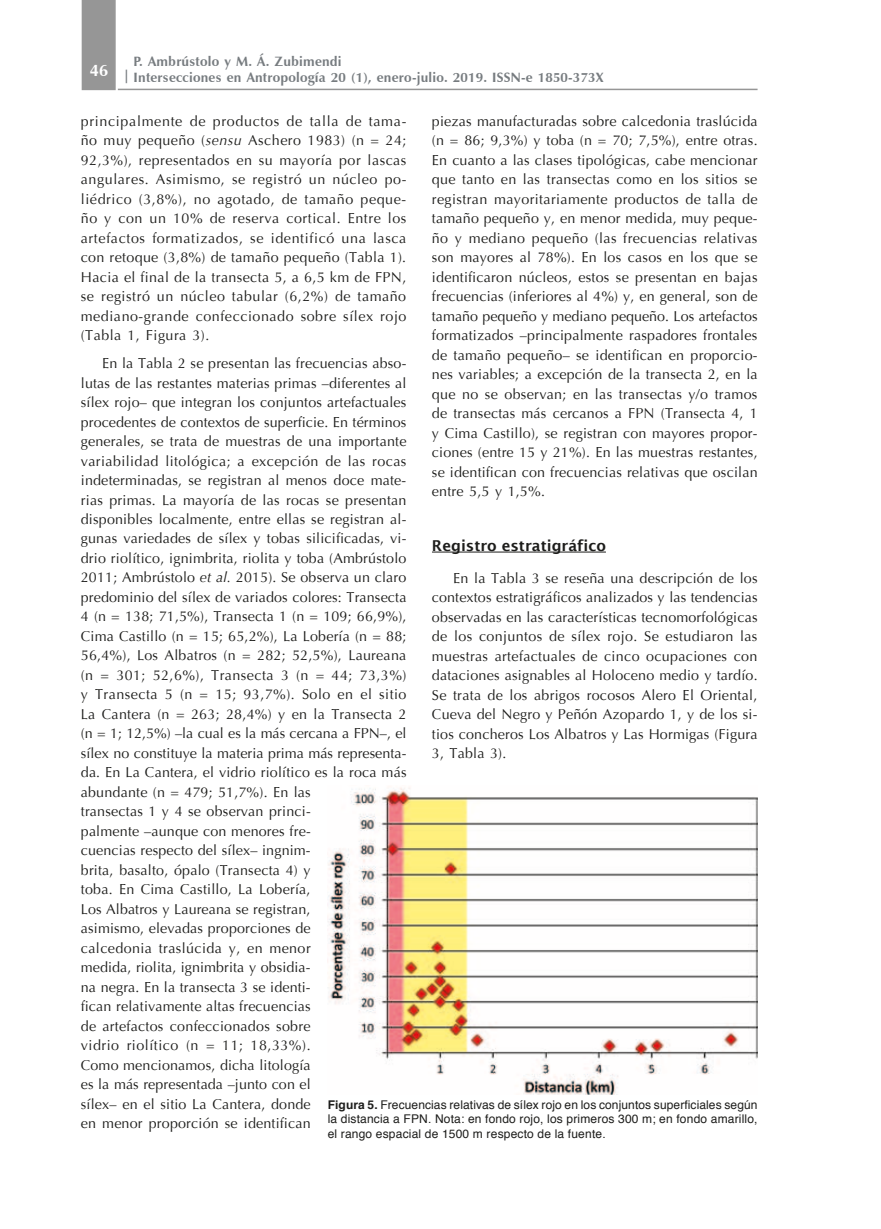
<style>
.page{position:relative;width:881px;height:1229px;background:#fff}
.page>*{position:absolute;margin:0;border:0;box-sizing:border-box;transform-origin:0 0}
.t1{font:700 16.5px "Zapf Humanist 601 BT";color:#fff}
.t2{font:600 15px "Lucida Sans";color:#1d1d1b}
.t3{font:14.25px/19.5px "Optima";letter-spacing:.015em;color:#1d1d1b;text-align:justify}
.t4{font:700 13.5px/16.5px "Zapf Humanist 601 BT";letter-spacing:.015em;color:#777c80}
.t5{font:12px/14.4px "Helvetica";letter-spacing:.015em;color:#1d1d1b;text-align:justify}
.s1{font-style:italic}
.s2{font-weight:700}
</style>
<div class="page">
<hr style="left:118px;top:89px;width:639px;height:1px;background:#969696">
<div style="left:82px;top:0;width:34px;height:90px;background:#969696"></div>
<hr style="left:432px;top:552px;width:173px;height:1px;background:#1d1d1b">
<img style="left:327px;top:787px;width:430px;height:307px">
<p class="t4" style="left:133px;top:53px;width:471px">P. Ambrústolo y M. Á. Zubimendi<br>Intersecciones en Antropología 20 (1), enero-julio. 2019. ISSN-e 1850-373X</p>
<p class="t3" style="left:81px;top:111px;width:327px">principalmente de productos de talla de tama&shy;ño muy pequeño (<span class="s1">sensu</span> Aschero 1983) (n = 24; 92,3%), representados en su mayoría por lascas angulares. Asimismo, se registró un núcleo po&shy;liédrico (3,8%), no agotado, de tamaño peque&shy;ño y con un 10% de reserva cortical. Entre los artefactos formatizados, se identificó una lasca con retoque (3,8%) de tamaño pequeño (Tabla 1).<br>Hacia el final de la transecta 5, a 6,5 km de FPN, se registró un núcleo tabular (6,2%) de tamaño mediano-grande confeccionado sobre sílex rojo (Tabla 1, Figura 3).</p>
<p class="t3" style="left:81px;top:354px;width:327px;text-align:left;text-indent:21px">En la Tabla 2 se presentan las frecuencias abso&shy;lutas de las restantes materias primas –diferentes al sílex rojo– que integran los conjuntos artefactuales procedentes de contextos de superficie. En términos generales, se trata de muestras de una importante variabilidad litológica; a excepción de las rocas indeterminadas, se registran al menos doce mate&shy;rias primas. La mayoría de las rocas se presentan disponibles localmente, entre ellas se registran al&shy;gunas variedades de sílex y tobas silicificadas, vi&shy;drio riolítico, ignimbrita, riolita y toba (Ambrústolo 2011; Ambrústolo <span class="s1">et al.</span> 2015). Se observa un claro predominio del sílex de variados colores: Transecta 4 (n = 138; 71,5%), Transecta 1 (n = 109; 66,9%), Cima Castillo (n = 15; 65,2%), La Lobería (n = 88; 56,4%), Los Albatros (n = 282; 52,5%), Laureana (n = 301; 52,6%), Transecta 3 (n = 44; 73,3%) y Transecta 5 (n = 15; 93,7%). Solo en el sitio La Cantera (n = 263; 28,4%) y en la Transecta 2 (n = 1; 12,5%) –la cual es la más cercana a FPN–, el sílex no constituye la materia prima más representa&shy;da. En La Cantera, el vidrio riolítico es la roca más abundante (n = 479; 51,7%). En las<br>transectas 1 y 4 se observan princi-<br>palmente –aunque con menores fre-<br>cuencias respecto del sílex– ingnim-<br>brita, basalto, ópalo (Transecta 4) y<br>toba. En Cima Castillo, La Lobería,<br>Los Albatros y Laureana se registran,<br>asimismo, elevadas proporciones de<br>calcedonia traslúcida y, en menor<br>medida, riolita, ignimbrita y obsidia-<br>na negra. En la transecta 3 se identi-<br>fican relativamente altas frecuencias<br>de artefactos confeccionados sobre<br>vidrio riolítico (n = 11; 18,33%).<br>Como mencionamos, dicha litología<br>es la más representada –junto con el<br>sílex– en el sitio La Cantera, donde<br>en menor proporción se identifican</p>
<p class="t1" style="left:90px;top:60px;width:41px">46 <sub>|</sub></p>
<p class="t3" style="left:432px;top:111px;width:327px">piezas manufacturadas sobre calcedonia traslúcida (n = 86; 9,3%) y toba (n = 70; 7,5%), entre otras.<br>En cuanto a las clases tipológicas, cabe mencionar que tanto en las transectas como en los sitios se registran mayoritariamente productos de talla de tamaño pequeño y, en menor medida, muy peque&shy;ño y mediano pequeño (las frecuencias relativas son mayores al 78%). En los casos en los que se identificaron núcleos, estos se presentan en bajas frecuencias (inferiores al 4%) y, en general, son de tamaño pequeño y mediano pequeño. Los artefactos formatizados –principalmente raspadores frontales de tamaño pequeño– se identifican en proporcio&shy;nes variables; a excepción de la transecta 2, en la que no se observan; en las transectas y/o tramos de transectas más cercanos a FPN (Transecta 4, 1 y Cima Castillo), se registran con mayores propor&shy;ciones (entre 15 y 21%). En las muestras restantes, se identifican con frecuencias relativas que oscilan entre 5,5 y 1,5%.</p>
<p class="t2" style="left:432px;top:537px;width:175px">Registro estratigráfico</p>
<p class="t3" style="left:432px;top:568px;width:327px;text-indent:21px">En la Tabla 3 se reseña una descripción de los contextos estratigráficos analizados y las tendencias observadas en las características tecnomorfológicas de los conjuntos de sílex rojo. Se estudiaron las muestras artefactuales de cinco ocupaciones con dataciones asignables al Holoceno medio y tardío.<br>Se trata de los abrigos rocosos Alero El Oriental, Cueva del Negro y Peñón Azopardo 1, y de los si&shy;tios concheros Los Albatros y Las Hormigas (Figura 3, Tabla 3).</p>
<p class="t5" style="left:327px;top:1098px;width:431px"><span class="s2">Figura 5.</span> Frecuencias relativas de sílex rojo en los conjuntos superficiales según la distancia a FPN. Nota: en fondo rojo, los primeros 300 m; en fondo amarillo, el rango espacial de 1500 m respecto de la fuente.</p>
</div>
